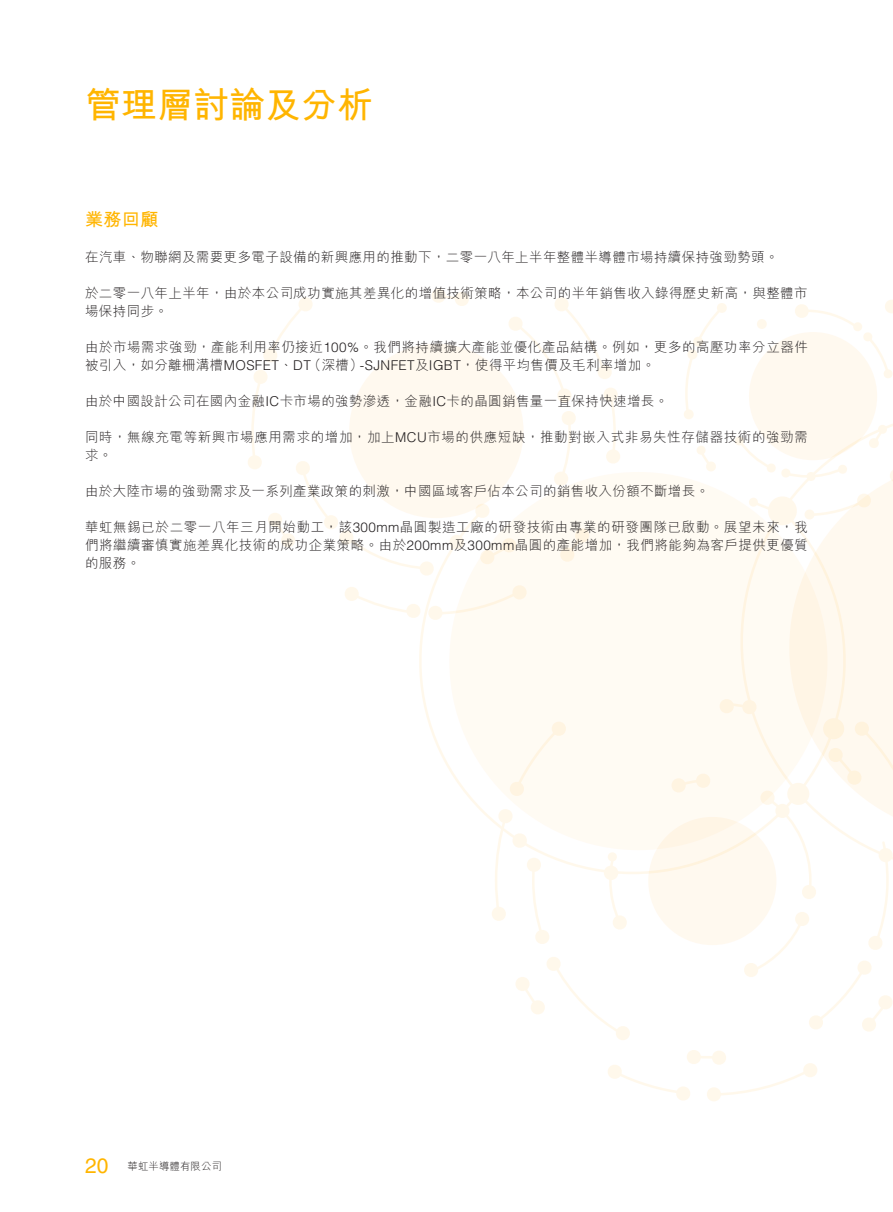
<style>
.page{position:relative;width:893px;height:1212px;background:#fff}
.page>*{position:absolute;margin:0;border:0;box-sizing:border-box;transform-origin:0 0}
.t1{font:700 36px "M Hei HK";color:#ffb500}
.t2{font:700 18px "M Hei HK";color:#ffb500}
.t3{font:300 13.5px/18px "M Hei HK";letter-spacing:.03em;color:#231f20}
.t4{font:300 10.5px "M Hei HK";color:#231f20}
.s1{font-family:"Helvetica LT Std"}
.s2{font-family:"Helvetica LT Std";font-weight:400;font-size:21px;color:#ffb500}
</style>
<div class="page">
<svg style="left:492px;top:908px;width:3px;height:11px"></svg>
<svg style="left:677px;top:1096px;width:13px;height:5px"></svg>
<svg style="left:707px;top:1096px;width:14px;height:5px"></svg>
<svg style="left:456px;top:292px;width:11px;height:3px"></svg>
<svg style="left:432px;top:289px;width:13px;height:6px"></svg>
<svg style="left:248px;top:457px;width:3px;height:11px"></svg>
<svg style="left:495px;top:892px;width:398px;height:204px"></svg>
<svg style="left:301px;top:295px;width:267px;height:8px"></svg>
<svg style="left:251px;top:303px;width:346px;height:308px"></svg>
<svg style="left:398px;top:509px;width:199px;height:383px"></svg>
<svg style="left:597px;top:300px;width:296px;height:678px"></svg>
<div style="left:648px;top:817px;width:128px;height:128px;background:#fff8ec;border-radius:50%"></div>
<div style="left:749px;top:332px;width:128px;height:128px;background:#fff8ec;border-radius:50%"></div>
<div style="left:349px;top:344px;width:174px;height:174px;background:#fff8ec;border-radius:50%"></div>
<div style="left:449px;top:472px;width:378px;height:378px;background:#fffaf1;border-radius:50%"></div>
<h1 class="t1" style="left:85px;top:79px;width:289px">管理層討論及分析</h1>
<h2 class="t2" style="left:85px;top:206px;width:75px">業務回顧</h2>
<p class="t3" style="left:85px;top:247px;width:695px">在汽車、物聯網及需要更多電子設備的新興應用的推動下，二零一八年上半年整體半導體市場持續保持強勁勢頭。</p>
<p class="t3" style="left:85px;top:283px;width:724px">於二零一八年上半年，由於本公司成功實施其差異化的增值技術策略，本公司的半年銷售收入錄得歷史新高，與整體市場保持同步。</p>
<p class="t3" style="left:85px;top:337px;width:724px">由於市場需求強勁，產能利用率仍接近<span class="s1">100%</span>。我們將持續擴大產能並優化產品結構。例如，更多的高壓功率分立器件被引入，如分離柵溝槽<span class="s1">MOSFET</span>、<span class="s1">DT</span>（深槽）<span class="s1">-SJNFET</span>及<span class="s1">IGBT</span>，使得平均售價及毛利率增加。</p>
<p class="t3" style="left:85px;top:391px;width:585px">由於中國設計公司在國內金融<span class="s1">IC</span>卡市場的強勢滲透，金融<span class="s1">IC</span>卡的晶圓銷售量一直保持快速增長。</p>
<p class="t3" style="left:85px;top:427px;width:724px">同時，無線充電等新興市場應用需求的增加，加上<span class="s1">MCU</span>市場的供應短缺，推動對嵌入式非易失性存儲器技術的強勁需求。</p>
<p class="t3" style="left:85px;top:481px;width:626px">由於大陸市場的強勁需求及一系列產業政策的刺激，中國區域客戶佔本公司的銷售收入份額不斷增長。</p>
<p class="t3" style="left:85px;top:517px;width:724px;text-align:justify">華虹無錫已於二零一八年三月開始動工，該<span class="s1">300mm</span>晶圓製造工廠的研發技術由專業的研發團隊已啟動。展望未來，我們將繼續審慎實施差異化技術的成功企業策略。由於<span class="s1">200mm</span>及<span class="s1">300mm</span>晶圓的產能增加，我們將能夠為客戶提供更優質的服務。</p>
<p class="t4" style="left:85px;top:1158px;width:139px"><span class="s2">20</span> 華虹半導體有限公司</p>
</div>
